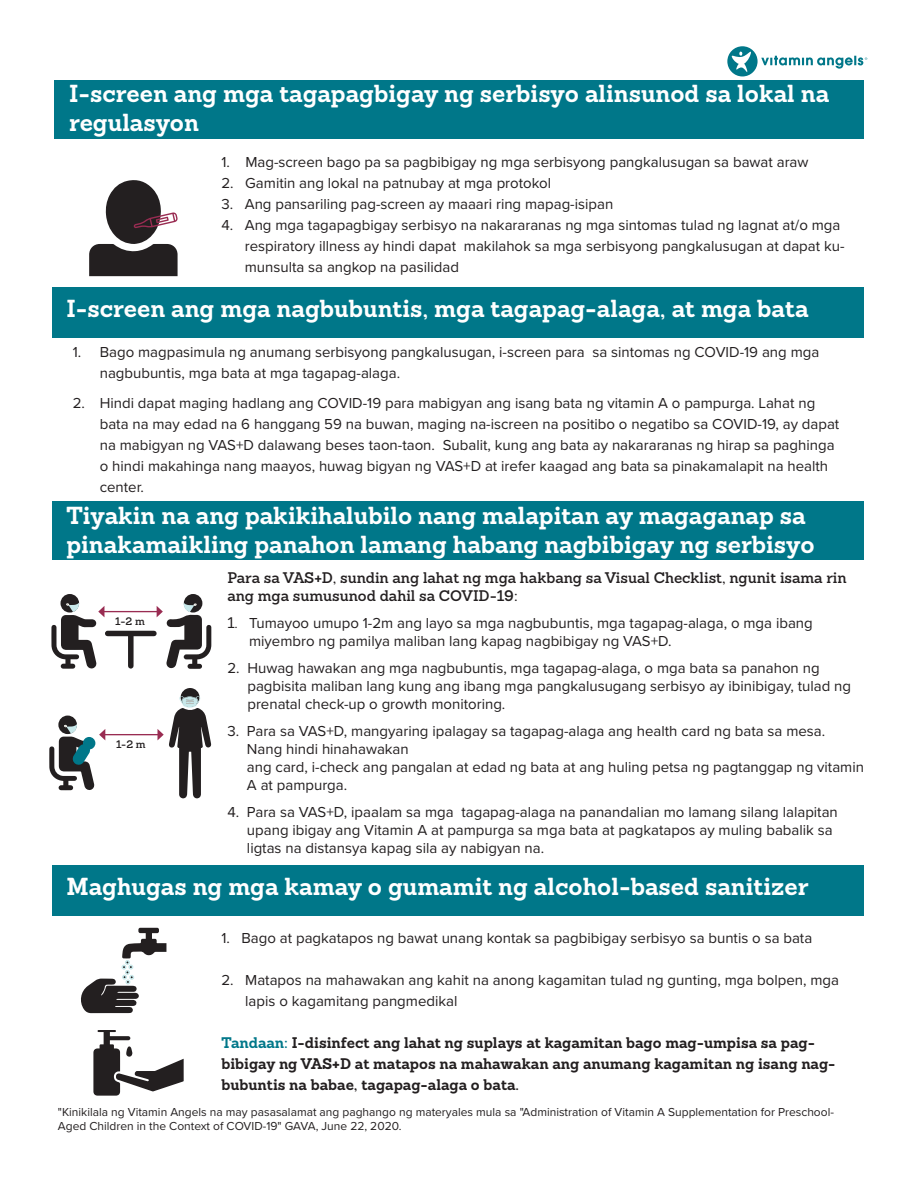
<style>
.page{position:relative;width:918px;height:1188px;background:#fff}
.page>*{position:absolute;margin:0;border:0;box-sizing:border-box;transform-origin:0 0}
.t1{font:700 24px "Sanchez";color:#fff}
.BT{font:15px/21px "Proxima Nova";color:#231f20}
.BT-2{font:700 15px/21px "Sanchez";color:#231f20}
.BT-3{font:600 15px/18px "Sanchez";color:#231f20}
.t2{font:12px/14.4px "Proxima Nova";color:#231f20}
.BT-4{font:600 10.65px "Sanchez";color:#231f20}
.s1{font-family:"Sanchez"}
.s2{color:#007789}
</style>
<div class="page">
<div style="left:54px;top:80px;width:810px;height:59px;background:#007789"></div>
<svg style="left:727px;top:46px;width:140px;height:30px"></svg>
<svg style="left:89px;top:180px;width:89px;height:96px"></svg>
<div style="left:52px;top:287px;width:812px;height:51px;background:#007789"></div>
<div style="left:52px;top:501px;width:812px;height:59px;background:#007789"></div>
<div style="left:184px;top:594px;width:18px;height:19px;background:#231f20;border-radius:50%"></div>
<div style="left:61px;top:594px;width:18px;height:19px;background:#231f20;border-radius:50%"></div>
<svg style="left:51px;top:603px;width:160px;height:66px"></svg>
<hr style="left:105px;top:734px;width:53px;height:1px;background:#992c52">
<div style="left:58px;top:716px;width:19px;height:18px;background:#231f20;border-radius:50%"></div>
<div style="left:52px;top:865px;width:812px;height:51px;background:#007789"></div>
<svg style="left:81px;top:928px;width:85px;height:85px"></svg>
<svg style="left:93px;top:1030px;width:91px;height:66px"></svg>
<svg style="left:49px;top:724px;width:56px;height:67px"></svg>
<div style="left:181px;top:688px;width:19px;height:19px;background:#231f20;border-radius:50%"></div>
<svg style="left:157px;top:696px;width:54px;height:102px"></svg>
<p class="t1" style="left:69px;top:77px;width:762px">I-screen ang mga tagapagbigay ng serbisyo alinsunod sa lokal na</p>
<p class="t1" style="left:69px;top:106px;width:131px">regulasyon</p>
<p class="BT" style="left:221px;top:150px;width:589px">1. Mag-screen bago pa sa pagbibigay ng mga serbisyong pangkalusugan sa bawat araw</p>
<p class="BT" style="left:221px;top:171px;width:331px">2. Gamitin ang lokal na patnubay at mga protokol</p>
<p class="BT" style="left:221px;top:192px;width:393px">3. Ang pansariling pag-screen ay maaari ring mapag-isipan</p>
<p class="BT" style="left:245px;top:213px;width:601px;text-indent:-23px">4. Ang mga tagapagbigay serbisyo na nakararanas ng mga sintomas tulad ng lagnat at/o mga respiratory illness ay hindi dapat makilahok sa mga serbisyong pangkalusugan at dapat ku&shy;munsulta sa angkop na pasilidad</p>
<p class="t1" style="left:66px;top:292px;width:744px">I-screen ang mga nagbubuntis, mga tagapag-alaga, at mga bata</p>
<p class="BT" style="left:100px;top:340px;width:721px;text-indent:-27px">1. Bago magpasimula ng anumang serbisyong pangkalusugan, i-screen para sa sintomas ng COVID-19 ang mga nagbubuntis, mga bata at mga tagapag-alaga.</p>
<p class="BT" style="left:100px;top:391px;width:741px;text-indent:-27px">2. Hindi dapat maging hadlang ang COVID-19 para mabigyan ang isang bata ng vitamin A o pampurga. Lahat ng bata na may edad na 6 hanggang 59 na buwan, maging na-iscreen na positibo o negatibo sa COVID-19, ay dapat na mabigyan ng VAS+D dalawang beses taon-taon. Subalit, kung ang bata ay nakararanas ng hirap sa paghinga o hindi makahinga nang maayos, huwag bigyan ng VAS+D at irefer kaagad ang bata sa pinakamalapit na health center.</p>
<p class="t1" style="left:66px;top:499px;width:741px">Tiyakin na ang pakikihalubilo nang malapitan ay magaganap sa</p>
<p class="t1" style="left:66px;top:528px;width:750px">pinakamaikling panahon lamang habang nagbibigay ng serbisyo</p>
<p class="BT-3" style="left:227px;top:569px;width:621px">Para sa VAS+D, sundin ang lahat ng mga hakbang sa Visual Checklist, ngunit isama rin ang mga sumusunod dahil sa COVID-19:</p>
<p class="BT" style="left:249px;top:614px;width:565px;line-height:18px;text-indent:-22px"><span class="s1">1.</span> Tumayoo umupo 1-2m ang layo sa mga nagbubuntis, mga tagapag-alaga, o mga ibang miyembro ng pamilya maliban lang kapag nagbibigay ng VAS+D.</p>
<p class="BT" style="left:247px;top:659px;width:605px;line-height:18px;text-indent:-20px">2. Huwag hawakan ang mga nagbubuntis, mga tagapag-alaga, o mga bata sa panahon ng pagbisita maliban lang kung ang ibang mga pangkalusugang serbisyo ay ibinibigay, tulad ng prenatal check-up o growth monitoring.</p>
<p class="BT" style="left:247px;top:722px;width:619px;line-height:18px;text-indent:-20px">3. Para sa VAS+D, mangyaring ipalagay sa tagapag-alaga ang health card ng bata sa mesa.<br>Nang hindi hinahawakan<br>ang card, i-check ang pangalan at edad ng bata at ang huling petsa ng pagtanggap ng vitamin A at pampurga.</p>
<p class="BT" style="left:247px;top:803px;width:592px;line-height:18px;text-indent:-20px">4. Para sa VAS+D, ipaalam sa mga tagapag-alaga na panandalian mo lamang silang lalapitan upang ibigay ang Vitamin A at pampurga sa mga bata at pagkatapos ay muling babalik sa ligtas na distansya kapag sila ay nabigyan na.</p>
<p class="BT-4" style="left:115px;top:614px;width:31px">1-2 m</p>
<p class="BT-4" style="left:116px;top:737px;width:31px">1-2 m</p>
<p class="t1" style="left:66px;top:870px;width:744px">Maghugas ng mga kamay o gumamit ng alcohol-based sanitizer</p>
<p class="BT" style="left:221px;top:926px;width:592px">1. Bago at pagkatapos ng bawat unang kontak sa pagbibigay serbisyo sa buntis o sa bata</p>
<p class="BT" style="left:245px;top:968px;width:595px;text-indent:-24px">2. Matapos na mahawakan ang kahit na anong kagamitan tulad ng gunting, mga bolpen, mga lapis o kagamitang pangmedikal</p>
<p class="BT-2" style="left:221px;top:1032px;width:616px"><span class="s2">Tandaan:</span> I-disinfect ang lahat ng suplays at kagamitan bago mag-umpisa sa pag&shy;bibigay ng VAS+D at matapos na mahawakan ang anumang kagamitan ng isang nag&shy;bubuntis na babae, tagapag-alaga o bata.</p>
<p class="t2" style="left:58px;top:1104px;width:778px">"Kinikilala ng Vitamin Angels na may pasasalamat ang paghango ng materyales mula sa "Administration of Vitamin A Supplementation for Preschool-<br>Aged Children in the Context of COVID-19" GAVA, June 22, 2020.</p>
</div>
